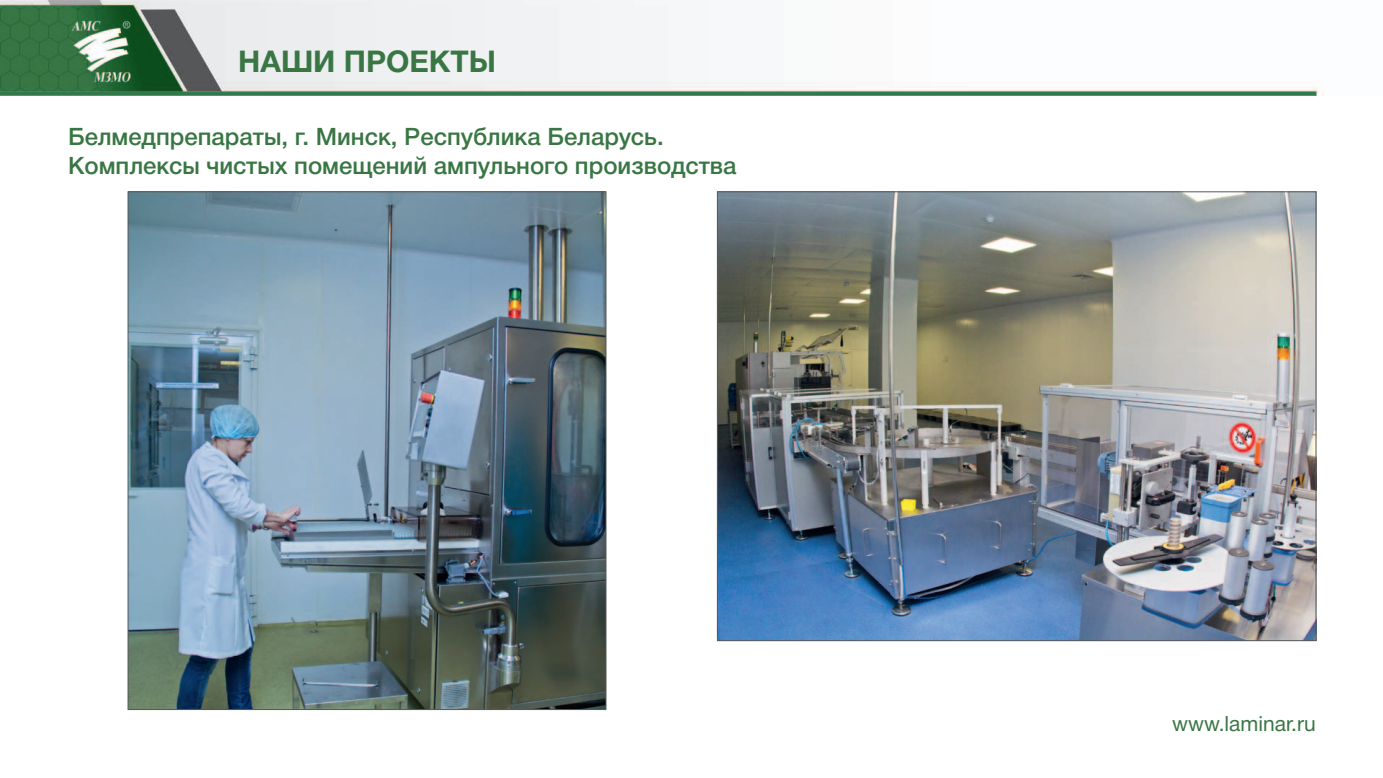
<style>
.page{position:relative;width:1383px;height:778px;background:#fff}
.page>*{position:absolute;margin:0;border:0;box-sizing:border-box;transform-origin:0 0}
.t1{font:700 30px "Helvetica Neue Cyr";color:#397644}
.t2{font:500 24px/28.8px "Helvetica Neue Cyr";color:#397644}
.t3{font:21px "Helvetica Neue Cyr";color:#397644}
</style>
<div class="page">
<img style="left:0;top:0;width:1324px;height:96px">
<img style="left:719px;top:193px;width:595px;height:446px">
<img style="left:130px;top:193px;width:474px;height:515px">
<p class="t1" style="left:238px;top:45px;width:259px">Наши проекты</p>
<p class="t2" style="left:68px;top:122px;width:670px">Белмедпрепараты, г. Минск, Республика Беларусь.<br>Комплексы чистых помещений ампульного производства</p>
<p class="t3" style="left:1172px;top:712px;width:145px">www.laminar.ru</p>
</div>
